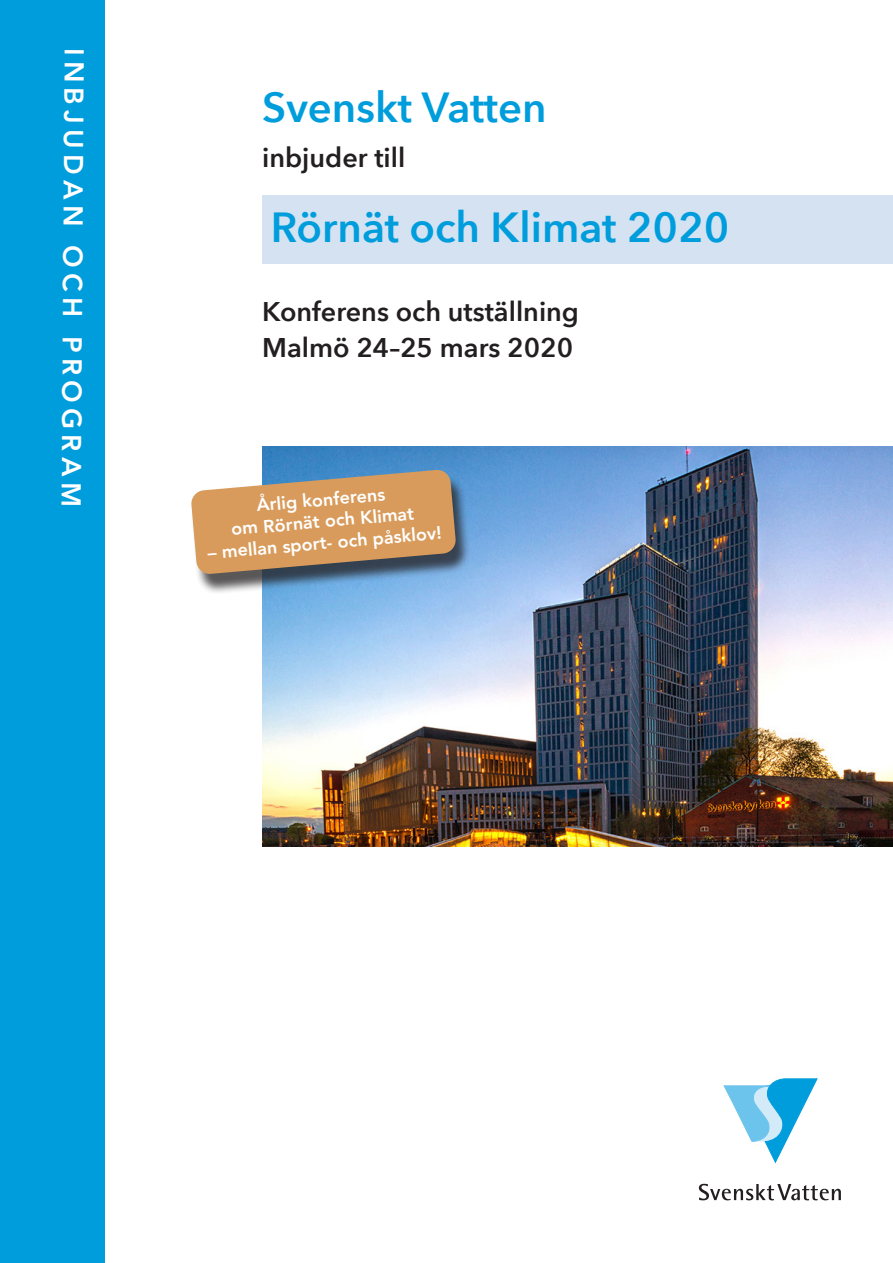
<style>
.page{position:relative;width:893px;height:1263px;background:#fff}
.page>*{position:absolute;margin:0;border:0;box-sizing:border-box;transform-origin:0 0}
.Huvudrubrik{font:600 42px "Avenir Next";color:#009ddc}
.Rubrik{font:600 27px/36px "Avenir Next";color:#231f20}
.t1{font:800 27px "Avenir";letter-spacing:.19em;color:#fff}
.Figurtext_fram{font:800 18px "Avenir";color:#fff}
</style>
<div class="page">
<img style="left:262px;top:446px;width:631px;height:401px">
<div style="left:0;top:0;width:105px;height:1263px;background:#009ddc"></div>
<svg style="left:699px;top:1184px;width:142px;height:16px"></svg>
<svg style="left:724px;top:1079px;width:93px;height:84px"></svg>
<div style="left:262px;top:196px;width:631px;height:68px;background:#d4e2f2"></div>
<div style="left:191px;top:475px;width:280px;height:120px;background:#231f20;opacity:.75"></div>
<svg style="left:191px;top:469px;width:265px;height:105px;background:#c1986c"></svg>
<p class="t1" style="left:89px;top:48px;width:461px;rotate:90deg">INBJUDAN OCH PROGRAM</p>
<p class="Huvudrubrik" style="left:262px;top:71px;width:286px">Svenskt Vatten</p>
<p class="Rubrik" style="left:262px;top:139px;width:145px">inbjuder till</p>
<p class="Huvudrubrik" style="left:271px;top:192px;width:460px">Rörnät och Klimat 2020</p>
<p class="Rubrik" style="left:262px;top:293px;width:318px">Konferens och utställning<br>Malmö 24–25 mars 2020</p>
<p class="Figurtext_fram" style="left:256px;top:495px;width:131px;rotate:-5deg">Årlig konferens</p>
<p class="Figurtext_fram" style="left:230px;top:518px;width:185px;rotate:-5deg">om Rörnät och Klimat</p>
<p class="Figurtext_fram" style="left:207px;top:542px;width:236px;rotate:-5deg">– mellan sport- och påsklov!</p>
</div>
